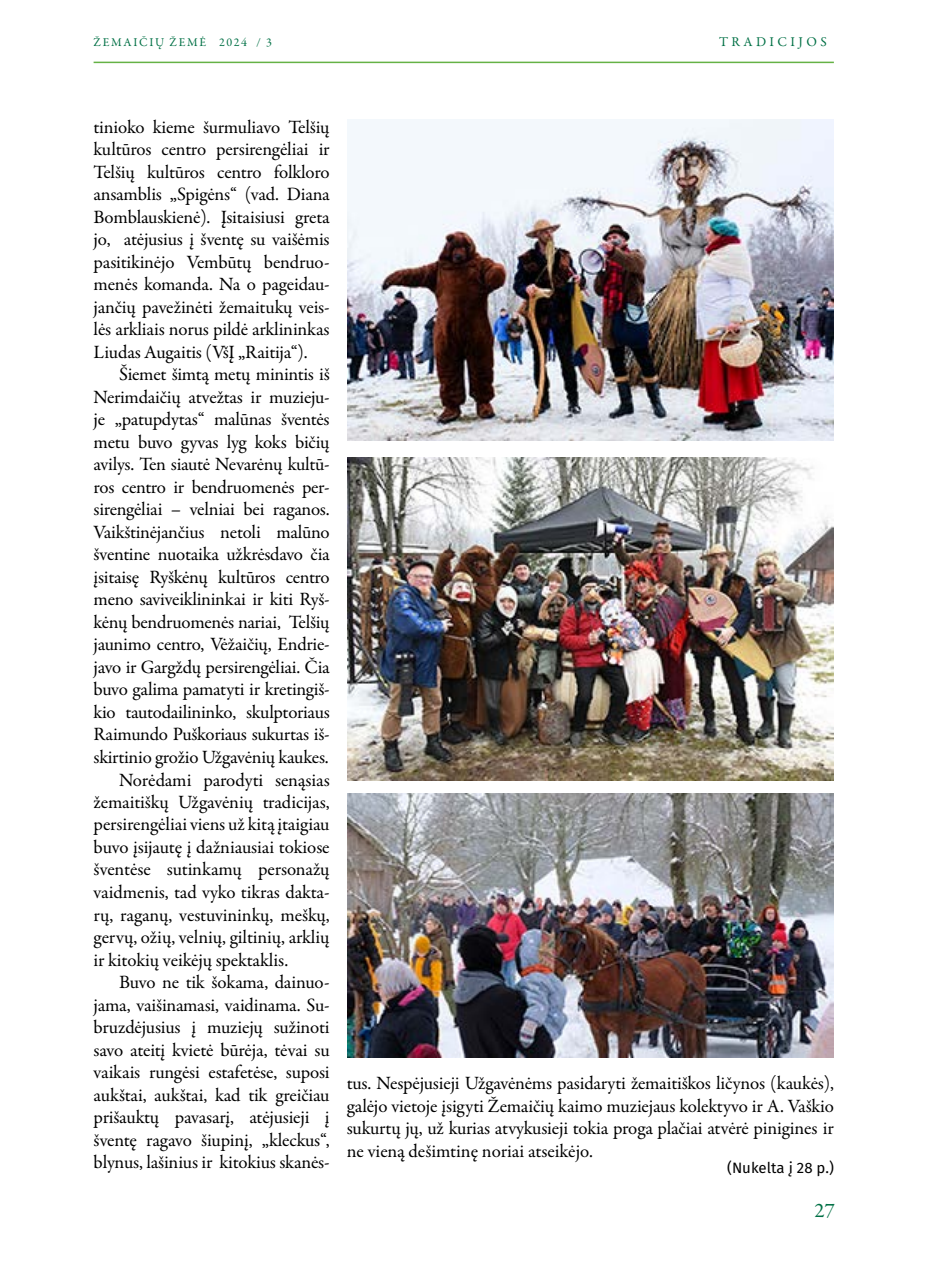
<style>
.page{position:relative;width:936px;height:1276px;background:#fff}
.page>*{position:absolute;margin:0;border:0;box-sizing:border-box;transform-origin:0 0}
.t1{font:21px "Garamond Premr Pro";color:#007045}
.t2{font:18.9px/22.5px "Garamond Premr Pro";letter-spacing:-.015em;color:#000;text-align:justify}
.t3{font:15px "Fira Sans";color:#000}
.t4{font:13.5px "Garamond Premr Pro";letter-spacing:.25em;color:#007045}
.t5{font:12px "Garamond Premr Pro";letter-spacing:.14em;color:#007045}
</style>
<div class="page">
<hr style="left:94px;top:62px;width:739px;height:1px;background:#65b245">
<img style="left:347px;top:457px;width:486px;height:323px">
<img style="left:347px;top:793px;width:486px;height:265px">
<img style="left:347px;top:119px;width:486px;height:321px">
<p class="t5" style="left:94px;top:35px;width:180px">ŽEMAIČIŲ ŽEMĖ 2024 / 3</p>
<p class="t4" style="left:719px;top:34px;width:109px">TRADICIJOS</p>
<p class="t2" style="left:94px;top:116px;width:237px">tinioko kieme šurmuliavo Telšių kultūros centro persirengėliai ir Telšių kultūros centro folkloro ansamblis „Spigėns“ (vad. Diana Bomblauskienė). Įsitaisiusi greta jo, atėjusius į šventę su vaišėmis pasitikinėjo Vembūtų bendruo&shy;menės komanda. Na o pageidau&shy;jančių pavežinėti žemaitukų veis&shy;lės arkliais norus pildė arklininkas Liudas Augaitis (VšĮ „Raitija“).</p>
<p class="t2" style="left:119px;top:363px;width:212px">Šiemet šimtą metų minintis iš</p>
<p class="t2" style="left:94px;top:386px;width:237px">Nerimdaičių atvežtas ir muzieju-</p>
<p class="t2" style="left:94px;top:409px;width:237px">je „patupdytas“ malūnas šventės</p>
<p class="t2" style="left:94px;top:431px;width:237px">metu buvo gyvas lyg koks bičių</p>
<p class="t2" style="left:94px;top:453px;width:237px">avilys. Ten siautė Nevarėnų kultū-</p>
<p class="t2" style="left:94px;top:476px;width:237px">ros centro ir bendruomenės per-</p>
<p class="t2" style="left:94px;top:499px;width:238px">sirengėliai – velniai bei raganos.</p>
<p class="t2" style="left:94px;top:521px;width:237px">Vaikštinėjančius netoli malūno</p>
<p class="t2" style="left:94px;top:543px;width:237px">šventine nuotaika užkrėsdavo čia</p>
<p class="t2" style="left:94px;top:566px;width:237px">įsitaisę Ryškėnų kultūros centro</p>
<p class="t2" style="left:94px;top:588px;width:237px">meno saviveiklininkai ir kiti Ryš-</p>
<p class="t2" style="left:94px;top:611px;width:237px">kėnų bendruomenės nariai, Telšių</p>
<p class="t2" style="left:94px;top:633px;width:237px">jaunimo centro, Vėžaičių, Endrie-</p>
<p class="t2" style="left:94px;top:656px;width:237px">javo ir Gargždų persirengėliai. Čia</p>
<p class="t2" style="left:94px;top:678px;width:237px">buvo galima pamatyti ir kretingiš-</p>
<p class="t2" style="left:94px;top:701px;width:238px">kio tautodailininko, skulptoriaus</p>
<p class="t2" style="left:94px;top:723px;width:237px">Raimundo Puškoriaus sukurtas iš-</p>
<p class="t2" style="left:94px;top:746px;width:237px">skirtinio grožio Užgavėnių kaukes.</p>
<p class="t2" style="left:119px;top:768px;width:212px">Norėdami parodyti senąsias</p>
<p class="t2" style="left:94px;top:791px;width:238px">žemaitiškų Užgavėnių tradicijas,</p>
<p class="t2" style="left:94px;top:813px;width:238px">persirengėliai viens už kitą įtaigiau</p>
<p class="t2" style="left:94px;top:836px;width:237px">buvo įsijautę į dažniausiai tokiose</p>
<p class="t2" style="left:94px;top:858px;width:237px">šventėse sutinkamų personažų</p>
<p class="t2" style="left:94px;top:881px;width:237px">vaidmenis, tad vyko tikras dakta-</p>
<p class="t2" style="left:94px;top:904px;width:237px">rų, raganų, vestuvininkų, meškų,</p>
<p class="t2" style="left:94px;top:926px;width:237px">gervų, ožių, velnių, giltinių, arklių</p>
<p class="t2" style="left:94px;top:948px;width:196px">ir kitokių veikėjų spektaklis.</p>
<p class="t2" style="left:119px;top:971px;width:212px">Buvo ne tik šokama, dainuo-</p>
<p class="t2" style="left:94px;top:994px;width:237px">jama, vaišinamasi, vaidinama. Su-</p>
<p class="t2" style="left:94px;top:1016px;width:237px">bruzdėjusius į muziejų sužinoti</p>
<p class="t2" style="left:94px;top:1038px;width:238px">savo ateitį kvietė būrėja, tėvai su</p>
<p class="t2" style="left:94px;top:1061px;width:237px">vaikais rungėsi estafetėse, suposi</p>
<p class="t2" style="left:94px;top:1083px;width:237px">aukštai, aukštai, kad tik greičiau</p>
<p class="t2" style="left:94px;top:1106px;width:238px">prišauktų pavasarį, atėjusieji į</p>
<p class="t2" style="left:94px;top:1128px;width:237px">šventę ragavo šiupinį, „kleckus“,</p>
<p class="t2" style="left:94px;top:1151px;width:237px">blynus, lašinius ir kitokius skanės-</p>
<p class="t2" style="left:347px;top:1072px;width:488px">tus. Nespėjusieji Užgavėnėms pasidaryti žemaitiškos ličynos (kaukės), galėjo vietoje įsigyti Žemaičių kaimo muziejaus kolektyvo ir A. Vaškio sukurtų jų, už kurias atvykusieji tokia proga plačiai atvėrė pinigines ir ne vieną dešimtinę noriai atseikėjo.</p>
<p class="t3" style="left:727px;top:1157px;width:108px">(Nukelta į 28 p.)</p>
<p class="t1" style="left:814px;top:1197px;width:22px">27</p>
</div>
